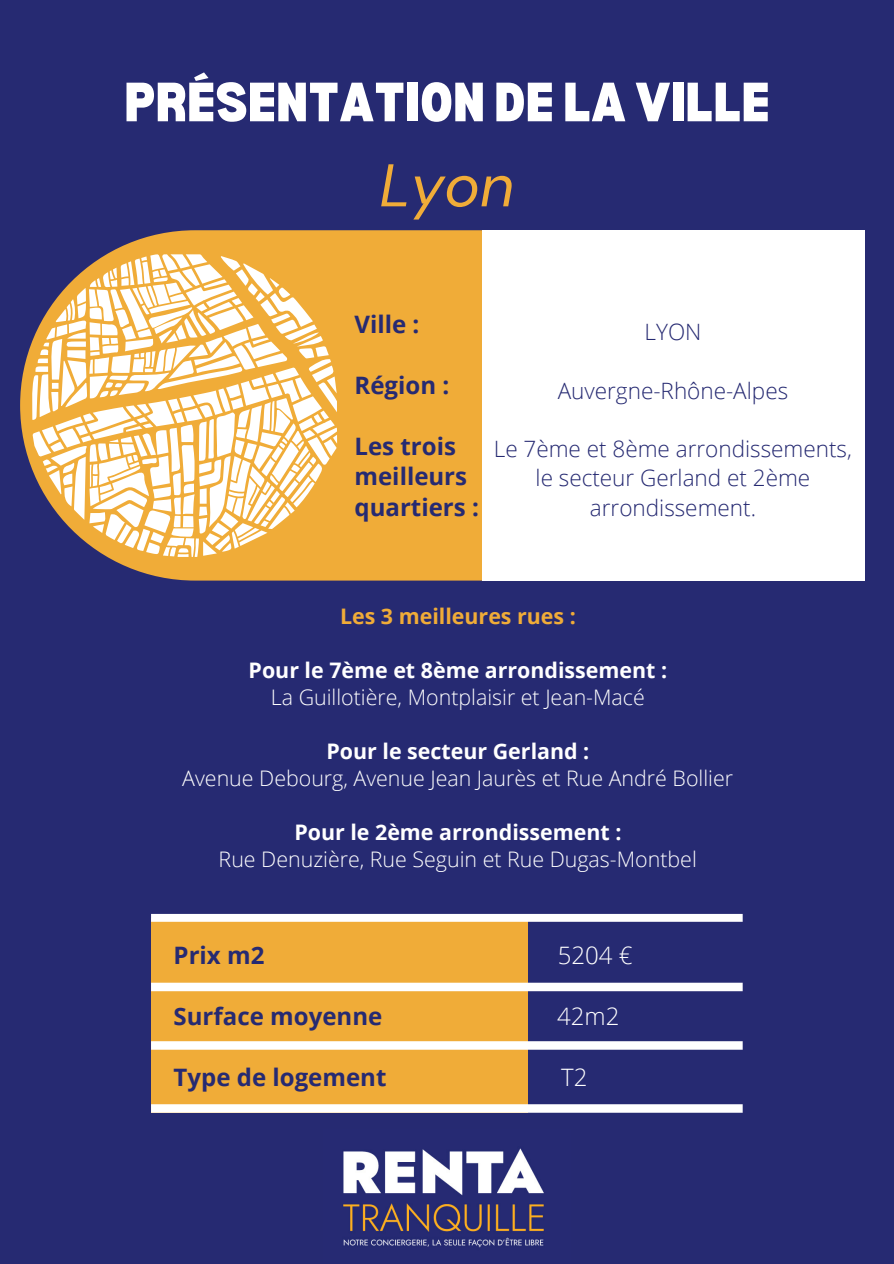
<style>
.page{position:relative;width:894px;height:1264px;background:#fff}
.page>*{position:absolute;margin:0;border:0;box-sizing:border-box;transform-origin:0 0}
.t1{font:italic 60px "DM Sans";color:#f0ac38}
.t2{font:900 semi-condensed 54px "Bernoru";color:#fff}
.t3{font:700 24px/30.5px "Open Sans";color:#262a72}
.t4{font:300 24px "Open Sans";color:#fff}
.t5{font:300 22.5px/29.2px "Open Sans";color:#262a72;text-align:center}
.t6{font:300 21.45px "Open Sans";color:#fff}
.t7{font:700 21.45px "Open Sans";color:#fff}
.t8{font:700 21.45px "Open Sans";color:#f0ac38}
</style>
<div class="page">
<div style="left:0;top:0;width:893px;height:1263px;background:#262a72"></div>
<svg style="left:20px;top:230px;width:462px;height:350px;background:#d89d3e"></svg>
<div style="left:482px;top:230px;width:382px;height:350px;background:#fff"></div>
<svg style="left:31px;top:254px;width:306px;height:303px;background:#ebca96"></svg>
<div style="left:151px;top:917px;width:376px;height:195px;background:#f0ac38"></div>
<div style="left:151px;top:982px;width:591px;height:9px;background:#fff"></div>
<div style="left:151px;top:1041px;width:591px;height:8px;background:#fff"></div>
<div style="left:151px;top:1104px;width:591px;height:8px;background:#fff"></div>
<div style="left:151px;top:913px;width:591px;height:8px;background:#fff"></div>
<img style="left:343px;top:1148px;width:201px;height:100px">
<p class="t2" style="left:124px;top:71px;width:646px">PRÉSENTATION DE LA VILLE</p>
<p class="t1" style="left:379px;top:147px;width:136px">Lyon</p>
<p class="t3" style="left:354px;top:309px;width:66px">Ville :</p>
<p class="t5" style="left:644px;top:316px;width:58px">LYON</p>
<p class="t3" style="left:354px;top:369px;width:96px">Région :</p>
<p class="t3" style="left:354px;top:430px;width:126px">Les trois meilleurs quartiers :</p>
<p class="t5" style="left:557px;top:375px;width:232px">Auvergne-Rhône-Alpes</p>
<p class="t5" style="left:493px;top:434px;width:359px">Le 7ème et 8ème arrondissements, le secteur Gerland et 2ème arrondissement.</p>
<p class="t8" style="left:340px;top:600px;width:237px">Les 3 meilleures rues :</p>
<p class="t7" style="left:248px;top:654px;width:420px">Pour le 7ème et 8ème arrondissement :</p>
<p class="t6" style="left:271px;top:681px;width:375px">La Guillotière, Montplaisir et Jean-Macé</p>
<p class="t7" style="left:326px;top:735px;width:264px">Pour le secteur Gerland :</p>
<p class="t6" style="left:182px;top:762px;width:552px">Avenue Debourg, Avenue Jean Jaurès et Rue André Bollier</p>
<p class="t7" style="left:294px;top:817px;width:328px">Pour le 2ème arrondissement :</p>
<p class="t6" style="left:218px;top:844px;width:479px">Rue Denuzière, Rue Seguin et Rue Dugas-Montbel</p>
<p class="t3" style="left:173px;top:939px;width:92px">Prix m2</p>
<p class="t4" style="left:557px;top:938px;width:76px">5204 €</p>
<p class="t3" style="left:173px;top:1000px;width:210px">Surface moyenne</p>
<p class="t4" style="left:557px;top:999px;width:64px">42m2</p>
<p class="t3" style="left:173px;top:1061px;width:214px">Type de logement</p>
<p class="t4" style="left:561px;top:1059px;width:28px">T2</p>
</div>
